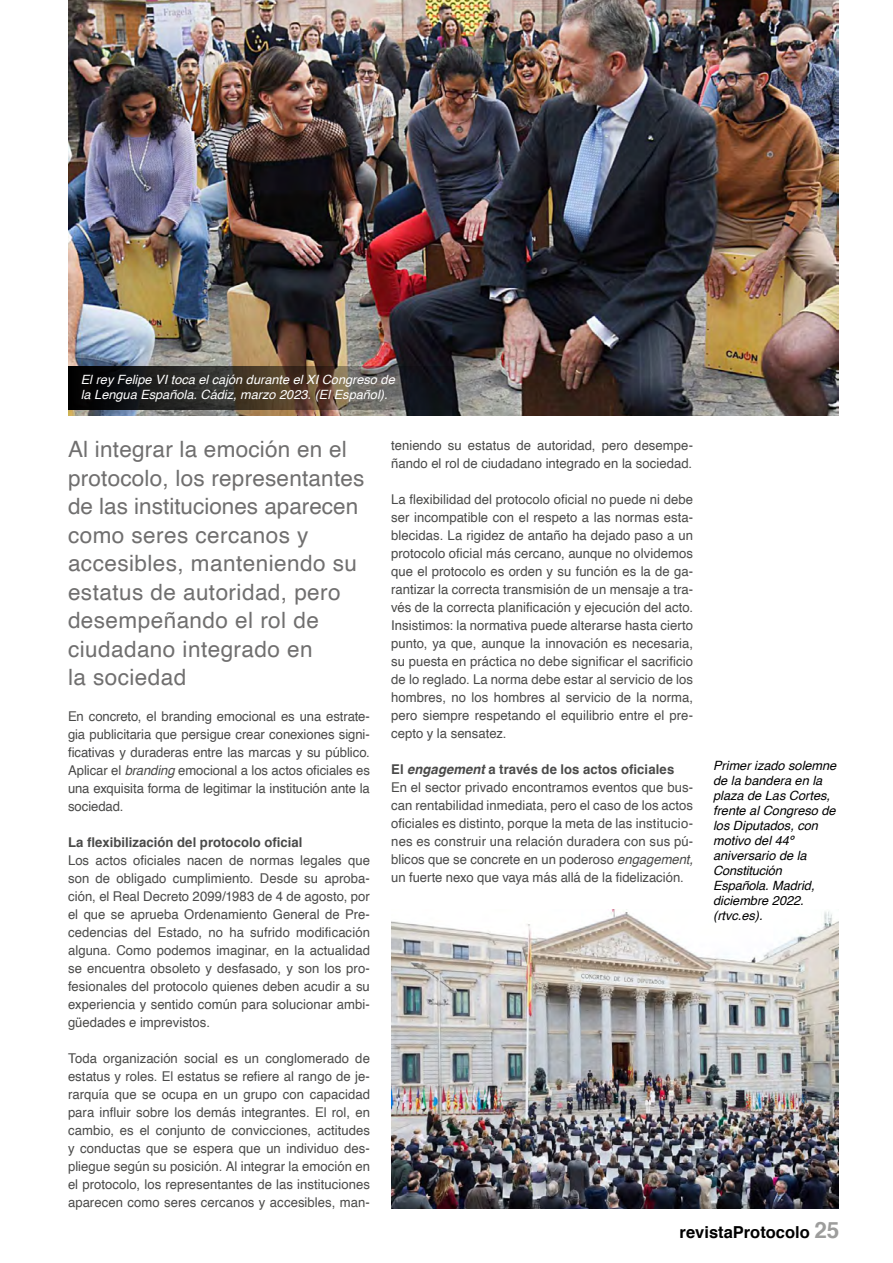
<style>
.page{position:relative;width:893px;height:1263px;background:#fff}
.page>*{position:absolute;margin:0;border:0;box-sizing:border-box;transform-origin:0 0}
.t1{font:22.5px/28.5px "Helvetica";letter-spacing:.02em;color:#706f6f}
.t2{font:700 16.5px "Helvetica";color:#000}
.t3{font:13.5px/18px "Helvetica";color:#4a4a49;text-align:justify}
.t4{font:700 13.5px "Helvetica";letter-spacing:.005em;color:#4a4a49}
.t5{font:italic 12.75px/15px "Helvetica";color:#000}
.t6{font:italic 12.75px/15px "Helvetica";color:#fff}
.s1{font-weight:700}
.s2{font-weight:700;font-style:italic}
.s3{font-style:italic}
.s4{font-size:22.5px;color:#9d9d9c}
</style>
<div class="page">
<img style="left:68px;top:0;width:770px;height:416px">
<svg style="left:68px;top:367px;width:434px;height:42px"></svg>
<img style="left:391px;top:909px;width:448px;height:300px">
<p class="t6" style="left:81px;top:372px;width:315px">El rey Felipe VI toca el cajón durante el XI Congreso de la Lengua Española. Cádiz, marzo 2023. (El Español).</p>
<h1 class="t1" style="left:68px;top:435px;width:298px">Al integrar la emoción en el protocolo, los representantes de las instituciones aparecen como seres cercanos y accesibles, manteniendo su estatus de autoridad, pero desempeñando el rol de ciudadano integrado en<br>la sociedad</h1>
<p class="t3" style="left:391px;top:437px;width:303px">teniendo su estatus de autoridad, pero desempe&shy;ñando el rol de ciudadano integrado en la sociedad.</p>
<p class="t3" style="left:391px;top:491px;width:303px">La flexibilidad del protocolo oficial no puede ni debe ser incompatible con el respeto a las normas esta&shy;blecidas. La rigidez de antaño ha dejado paso a un protocolo oficial más cercano, aunque no olvidemos que el protocolo es orden y su función es la de ga&shy;rantizar la correcta transmisión de un mensaje a tra&shy;vés de la correcta planificación y ejecución del acto.<br>Insistimos: la normativa puede alterarse hasta cierto punto, ya que, aunque la innovación es necesaria, su puesta en práctica no debe significar el sacrificio de lo reglado. La norma debe estar al servicio de los hombres, no los hombres al servicio de la norma, pero siempre respetando el equilibrio entre el pre&shy;cepto y la sensatez.</p>
<p class="t3" style="left:391px;top:761px;width:303px;text-align:left"><span class="s1">El</span> <span class="s2">engagement</span> <span class="s1">a través de los actos oficiales </span>En el sector privado encontramos eventos que bus&shy;can rentabilidad inmediata, pero el caso de los actos oficiales es distinto, porque la meta de las institucio&shy;nes es construir una relación duradera con sus pú&shy;blicos que se concrete en un poderoso <span class="s3">engagement, </span>un fuerte nexo que vaya más allá de la fidelización.</p>
<p class="t3" style="left:68px;top:708px;width:303px">En concreto, el branding emocional es una estrate&shy;gia publicitaria que persigue crear conexiones signi&shy;ficativas y duraderas entre las marcas y su público.<br>Aplicar el <span class="s3">branding</span> emocional a los actos oficiales es una exquisita forma de legitimar la institución ante la sociedad.</p>
<p class="t4" style="left:68px;top:832px;width:236px">La flexibilización del protocolo oficial</p>
<p class="t3" style="left:68px;top:852px;width:303px">Los actos oficiales nacen de normas legales que son de obligado cumplimiento. Desde su aproba&shy;ción, el Real Decreto 2099/1983 de 4 de agosto, por el que se aprueba Ordenamiento General de Pre&shy;cedencias del Estado, no ha sufrido modificación alguna. Como podemos imaginar, en la actualidad se encuentra obsoleto y desfasado, y son los pro&shy;fesionales del protocolo quienes deben acudir a su experiencia y sentido común para solucionar ambi&shy;güedades e imprevistos.</p>
<p class="t3" style="left:68px;top:1050px;width:303px">Toda organización social es un conglomerado de estatus y roles. El estatus se refiere al rango de je&shy;rarquía que se ocupa en un grupo con capacidad para influir sobre los demás integrantes. El rol, en cambio, es el conjunto de convicciones, actitudes y conductas que se espera que un individuo des&shy;pliegue según su posición. Al integrar la emoción en el protocolo, los representantes de las instituciones aparecen como seres cercanos y accesibles, man-</p>
<p class="t5" style="left:713px;top:759px;width:125px">Primer izado solemne de la bandera en la plaza de Las Cortes, frente al Congreso de los Diputados, con motivo del 44º aniversario de la<br>Constitución<br>Española. Madrid, diciembre 2022. (rtvc.es).</p>
<p class="t2" style="left:680px;top:1219px;width:161px">revistaProtocolo <span class="s4">25</span></p>
</div>
